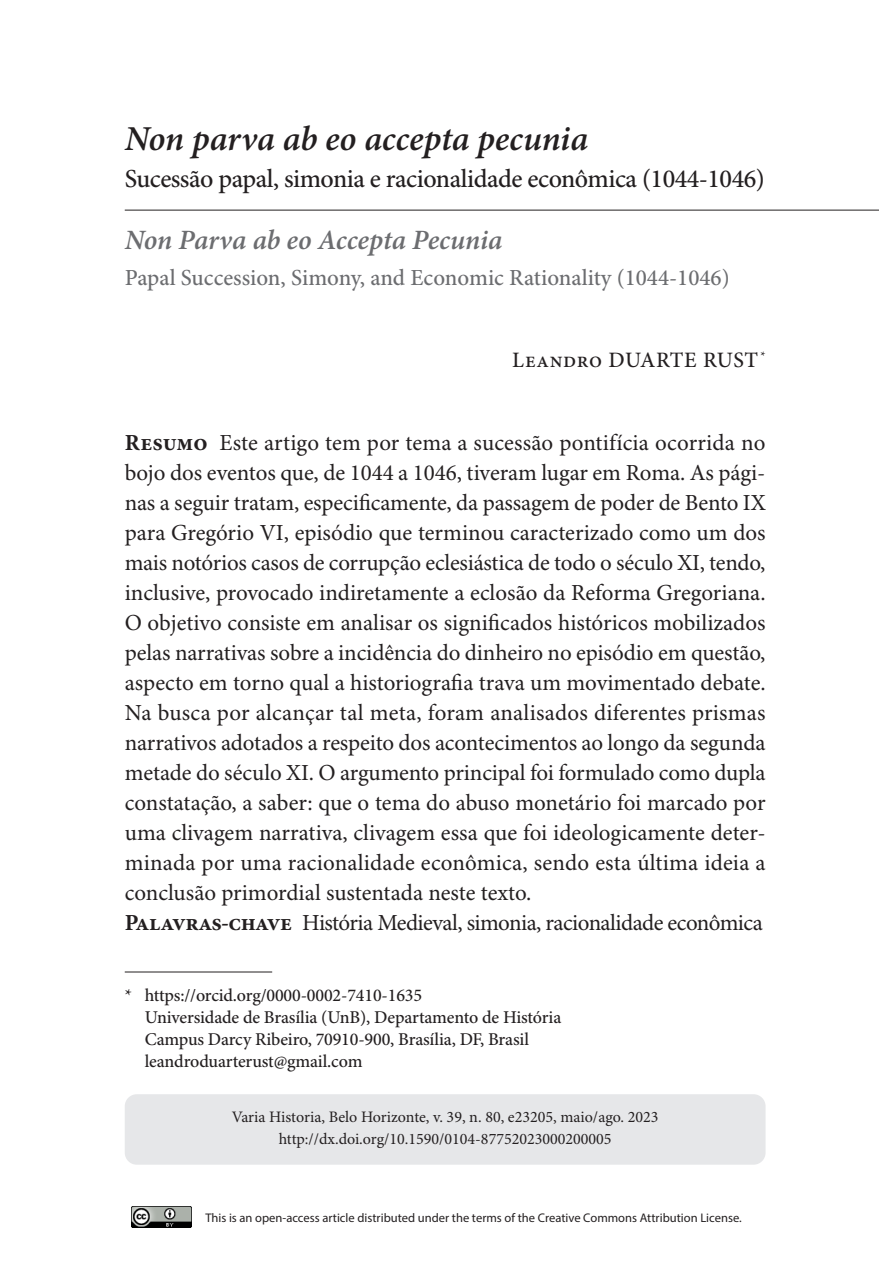
<style>
.page{position:relative;width:879px;height:1276px;background:#fff}
.page>*{position:absolute;margin:0;border:0;box-sizing:border-box;transform-origin:0 0}
.t1{font:italic 600 35px "Minion Pro";letter-spacing:-.005em;color:#231f20}
.t2{font:italic 600 28px "Minion Pro";letter-spacing:-.005em;color:#6c6d70}
.t3{font:500 26px "Minion Pro";letter-spacing:-.02em;color:#231f20}
.t4{font:23px/30px "Minion Pro";letter-spacing:-.005em;color:#231f20}
.t5{font:500 23px "Minion Pro";color:#6c6d70}
.t6{font:500 22px "Minion Pro";letter-spacing:.03em;color:#231f20}
.t7{font:500 18px/22px "Minion Pro";letter-spacing:-.01em;color:#231f20}
.t8{font:16px/22px "Minion Pro";color:#231f20;text-align:center}
.t9{font:12.6px "Myriad Pro";color:#231f20}
.s1{font-weight:700}
</style>
<div class="page">
<hr style="left:125px;top:971px;width:147px;height:1px;background:#231f20">
<div style="left:125px;top:1094px;width:640px;height:70px;background:#e6e7e9;border-radius:12px"></div>
<img style="left:132px;top:1206px;width:59px;height:21px">
<hr style="left:125px;top:210px;width:754px;height:1px;background:#231f20">
<h1 class="t1" style="left:125px;top:118px;width:465px">Non parva ab eo accepta pecunia</h1>
<p class="t3" style="left:125px;top:163px;width:641px">Sucessão papal, simonia e racionalidade econômica (1044-1046)</p>
<p class="t2" style="left:125px;top:223px;width:379px">Non Parva ab eo Accepta Pecunia</p>
<p class="t5" style="left:125px;top:264px;width:606px">Papal Succession, Simony, and Economic Rationality (1044-1046)</p>
<p class="t6" style="left:512px;top:347px;width:255px">Leandro DUARTE RUST<sup>*</sup></p>
<p class="t4" style="left:125px;top:429px;width:642px"><span class="s1">Resumo</span> Este artigo tem por tema a sucessão pontifícia ocorrida no bojo dos eventos que, de 1044 a 1046, tiveram lugar em Roma. As pági&shy;nas a seguir tratam, especificamente, da passagem de poder de Bento IX para Gregório VI, episódio que terminou caracterizado como um dos mais notórios casos de corrupção eclesiástica de todo o século XI, tendo, inclusive, provocado indiretamente a eclosão da Reforma Gregoriana.<br>O objetivo consiste em analisar os significados históricos mobilizados pelas narrativas sobre a incidência do dinheiro no episódio em questão, aspecto em torno qual a historiografia trava um movimentado debate.<br>Na busca por alcançar tal meta, foram analisados diferentes prismas narrativos adotados a respeito dos acontecimentos ao longo da segunda metade do século XI. O argumento principal foi formulado como dupla constatação, a saber: que o tema do abuso monetário foi marcado por uma clivagem narrativa, clivagem essa que foi ideologicamente deter&shy;minada por uma racionalidade econômica, sendo esta última ideia a conclusão primordial sustentada neste texto.<br><span class="s1">Palavras-chave</span> História Medieval, simonia, racionalidade econômica</p>
<p class="t7" style="left:145px;top:985px;width:418px;text-indent:-20px">* https://orcid.org/0000-0002-7410-1635<br>Universidade de Brasília (UnB), Departamento de História Campus Darcy Ribeiro, 70910-900, Brasília, DF, Brasil leandroduarterust@gmail.com</p>
<p class="t8" style="left:232px;top:1106px;width:428px">Varia Historia, Belo Horizonte, v. 39, n. 80, e23205, maio/ago. 2023 http://dx.doi.org/10.1590/0104-87752023000200005</p>
<p class="t9" style="left:205px;top:1210px;width:538px">This is an open-access article distributed under the terms of the Creative Commons Attribution License.</p>
</div>
